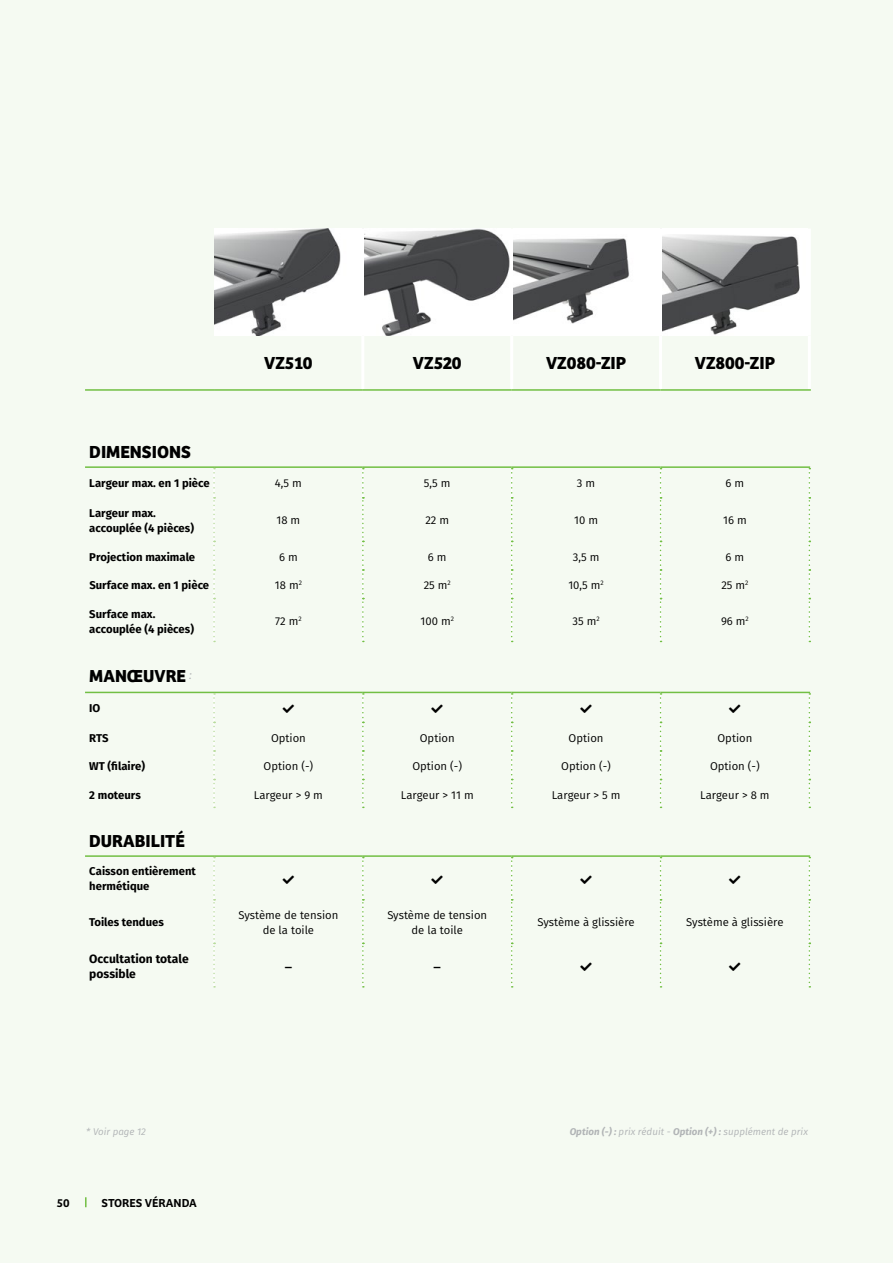
<style>
.page{position:relative;width:893px;height:1263px;background:#f5faf2}
.page>*{position:absolute;margin:0;border:0;box-sizing:border-box;transform-origin:0 0}
.t1{font:700 18.15px "Bree";color:#000}
.t2{font:700 18px "Bree";color:#000}
.t3{font:700 12px/15px "Fira Sans";color:#000}
.t4{font:600 12px "Bree";color:#000}
.t5{font:700 12px "Helvetica";color:#000}
.t6{font:11.25px/15.1px "Fira Sans";color:#000;text-align:center}
.t7{font:700 11.25px/15px "Fira Sans";color:#000}
.t8{font:italic 9.75px "Fira Sans";color:#b1b4b6}
.s1{font-weight:700}
</style>
<div class="page">
<hr style="left:361px;top:229px;width:3px;height:106px;background:#fff">
<hr style="left:510px;top:229px;width:3px;height:106px;background:#fff">
<hr style="left:659px;top:229px;width:3px;height:106px;background:#fff">
<hr style="left:808px;top:229px;width:3px;height:106px;background:#fff">
<hr style="left:361px;top:335px;width:3px;height:54px;background:#fff">
<hr style="left:510px;top:335px;width:3px;height:54px;background:#fff">
<hr style="left:659px;top:335px;width:3px;height:54px;background:#fff">
<hr style="left:808px;top:335px;width:3px;height:54px;background:#fff">
<hr style="left:85px;top:389px;width:129px;height:2px;background:#72bf44">
<hr style="left:214px;top:389px;width:149px;height:2px;background:#72bf44">
<hr style="left:363px;top:389px;width:149px;height:2px;background:#72bf44">
<hr style="left:512px;top:389px;width:148px;height:2px;background:#72bf44">
<hr style="left:660px;top:389px;width:151px;height:2px;background:#72bf44">
<hr style="left:85px;top:466px;width:129px;height:2px;background:#72bf44">
<hr style="left:214px;top:466px;width:149px;height:2px;background:#72bf44">
<hr style="left:363px;top:466px;width:149px;height:2px;background:#72bf44">
<hr style="left:512px;top:466px;width:148px;height:2px;background:#72bf44">
<hr style="left:660px;top:466px;width:150px;height:2px;background:#72bf44">
<hr style="left:85px;top:855px;width:129px;height:2px;background:#72bf44">
<hr style="left:214px;top:855px;width:149px;height:2px;background:#72bf44">
<hr style="left:363px;top:855px;width:149px;height:2px;background:#72bf44">
<hr style="left:512px;top:855px;width:148px;height:2px;background:#72bf44">
<hr style="left:660px;top:855px;width:150px;height:2px;background:#72bf44">
<hr style="left:85px;top:692px;width:129px;height:1px;background:#72bf44">
<hr style="left:214px;top:692px;width:149px;height:1px;background:#72bf44">
<hr style="left:363px;top:692px;width:149px;height:1px;background:#72bf44">
<hr style="left:512px;top:692px;width:148px;height:1px;background:#72bf44">
<hr style="left:660px;top:692px;width:150px;height:1px;background:#72bf44">
<svg style="left:213px;top:468px;width:2px;height:174px"></svg>
<svg style="left:213px;top:693px;width:2px;height:115px"></svg>
<svg style="left:213px;top:857px;width:2px;height:130px"></svg>
<svg style="left:362px;top:468px;width:2px;height:174px"></svg>
<svg style="left:511px;top:468px;width:2px;height:174px"></svg>
<svg style="left:660px;top:468px;width:1px;height:174px"></svg>
<svg style="left:809px;top:468px;width:1px;height:174px"></svg>
<svg style="left:362px;top:693px;width:2px;height:115px"></svg>
<svg style="left:511px;top:693px;width:2px;height:115px"></svg>
<svg style="left:660px;top:693px;width:1px;height:115px"></svg>
<svg style="left:809px;top:693px;width:1px;height:115px"></svg>
<svg style="left:362px;top:857px;width:2px;height:130px"></svg>
<svg style="left:511px;top:857px;width:2px;height:130px"></svg>
<svg style="left:660px;top:857px;width:1px;height:130px"></svg>
<svg style="left:809px;top:857px;width:1px;height:130px"></svg>
<img style="left:214px;top:229px;width:147px;height:106px">
<img style="left:364px;top:229px;width:146px;height:106px">
<img style="left:513px;top:229px;width:146px;height:106px">
<img style="left:662px;top:229px;width:146px;height:106px">
<svg style="left:85px;top:1197px;width:2px;height:10px"></svg>
<h1 class="t1" style="left:264px;top:352px;width:50px">VZ510</h1>
<h1 class="t1" style="left:413px;top:352px;width:50px">VZ520</h1>
<h1 class="t1" style="left:546px;top:352px;width:82px">VZ080-ZIP</h1>
<h1 class="t1" style="left:695px;top:352px;width:82px">VZ800-ZIP</h1>
<h1 class="t1" style="left:89px;top:441px;width:103px">DIMENSIONS</h1>
<p class="t7" style="left:89px;top:476px;width:122px">Largeur max. en 1 pièce</p>
<p class="t6" style="left:275px;top:476px;width:28px">4,5 m</p>
<p class="t6" style="left:424px;top:476px;width:28px">5,5 m</p>
<p class="t6" style="left:577px;top:476px;width:20px">3 m</p>
<p class="t6" style="left:726px;top:476px;width:20px">6 m</p>
<p class="t7" style="left:89px;top:505px;width:106px">Largeur max. accouplée (4 pièces)</p>
<p class="t6" style="left:277px;top:513px;width:25px">18 m</p>
<p class="t6" style="left:425px;top:513px;width:25px">22 m</p>
<p class="t6" style="left:574px;top:513px;width:25px">10 m</p>
<p class="t6" style="left:723px;top:513px;width:25px">16 m</p>
<p class="t7" style="left:89px;top:549px;width:107px">Projection maximale</p>
<p class="t6" style="left:279px;top:549px;width:20px">6 m</p>
<p class="t6" style="left:428px;top:549px;width:20px">6 m</p>
<p class="t6" style="left:573px;top:549px;width:28px">3,5 m</p>
<p class="t6" style="left:726px;top:549px;width:20px">6 m</p>
<p class="t7" style="left:89px;top:578px;width:121px">Surface max. en 1 pièce</p>
<p class="t6" style="left:275px;top:578px;width:28px">18 m<sup>2</sup></p>
<p class="t6" style="left:424px;top:578px;width:29px">25 m<sup>2</sup></p>
<p class="t6" style="left:568px;top:578px;width:37px">10,5 m<sup>2</sup></p>
<p class="t6" style="left:721px;top:578px;width:29px">25 m<sup>2</sup></p>
<p class="t7" style="left:89px;top:606px;width:106px">Surface max. accouplée (4 pièces)</p>
<p class="t6" style="left:275px;top:614px;width:28px">72 m<sup>2</sup></p>
<p class="t6" style="left:421px;top:614px;width:35px">100 m<sup>2</sup></p>
<p class="t6" style="left:572px;top:614px;width:29px">35 m<sup>2</sup></p>
<p class="t6" style="left:721px;top:614px;width:29px">96 m<sup>2</sup></p>
<h2 class="t2" style="left:89px;top:665px;width:104px">MANŒUVRE <sup>:</sup></h2>
<p class="t7" style="left:89px;top:701px;width:13px">IO</p>
<p class="t7" style="left:89px;top:730px;width:21px">RTS</p>
<p class="t6" style="left:271px;top:730px;width:36px">Option</p>
<p class="t6" style="left:420px;top:730px;width:36px">Option</p>
<p class="t6" style="left:569px;top:730px;width:36px">Option</p>
<p class="t6" style="left:717px;top:730px;width:36px">Option</p>
<p class="t7" style="left:89px;top:759px;width:57px">WT (filaire)</p>
<p class="t6" style="left:264px;top:759px;width:51px">Option (-)</p>
<p class="t6" style="left:412px;top:759px;width:51px">Option (-)</p>
<p class="t6" style="left:561px;top:759px;width:51px">Option (-)</p>
<p class="t6" style="left:710px;top:759px;width:51px">Option (-)</p>
<p class="t7" style="left:89px;top:787px;width:53px">2 moteurs</p>
<p class="t6" style="left:254px;top:787px;width:71px">Largeur &gt; 9 m</p>
<p class="t6" style="left:401px;top:787px;width:74px">Largeur &gt; 11 m</p>
<p class="t6" style="left:552px;top:787px;width:70px">Largeur &gt; 5 m</p>
<p class="t6" style="left:700px;top:787px;width:71px">Largeur &gt; 8 m</p>
<h2 class="t2" style="left:89px;top:830px;width:97px">DURABILITÉ</h2>
<p class="t7" style="left:89px;top:864px;width:108px">Caisson entièrement hermétique</p>
<p class="t7" style="left:89px;top:915px;width:76px">Toiles tendues</p>
<p class="t6" style="left:239px;top:907px;width:101px">Système de tension de la toile</p>
<p class="t6" style="left:387px;top:907px;width:101px">Système de tension de la toile</p>
<p class="t6" style="left:537px;top:915px;width:99px">Système à glissière</p>
<p class="t6" style="left:686px;top:915px;width:99px">Système à glissière</p>
<p class="t3" style="left:89px;top:951px;width:101px">Occultation totale possible</p>
<p class="t5" style="left:285px;top:957px;width:8px">–</p>
<p class="t5" style="left:434px;top:957px;width:8px">–</p>
<p class="t8" style="left:86px;top:1125px;width:61px">* Voir page 12</p>
<p class="t8" style="left:570px;top:1125px;width:240px"><span class="s1">Option (-) :</span> prix réduit - <span class="s1">Option (+) :</span> supplément de prix</p>
<p class="t4" style="left:57px;top:1195px;width:14px">50</p>
<p class="t4" style="left:102px;top:1195px;width:97px">STORES VÉRANDA</p>
</div>
